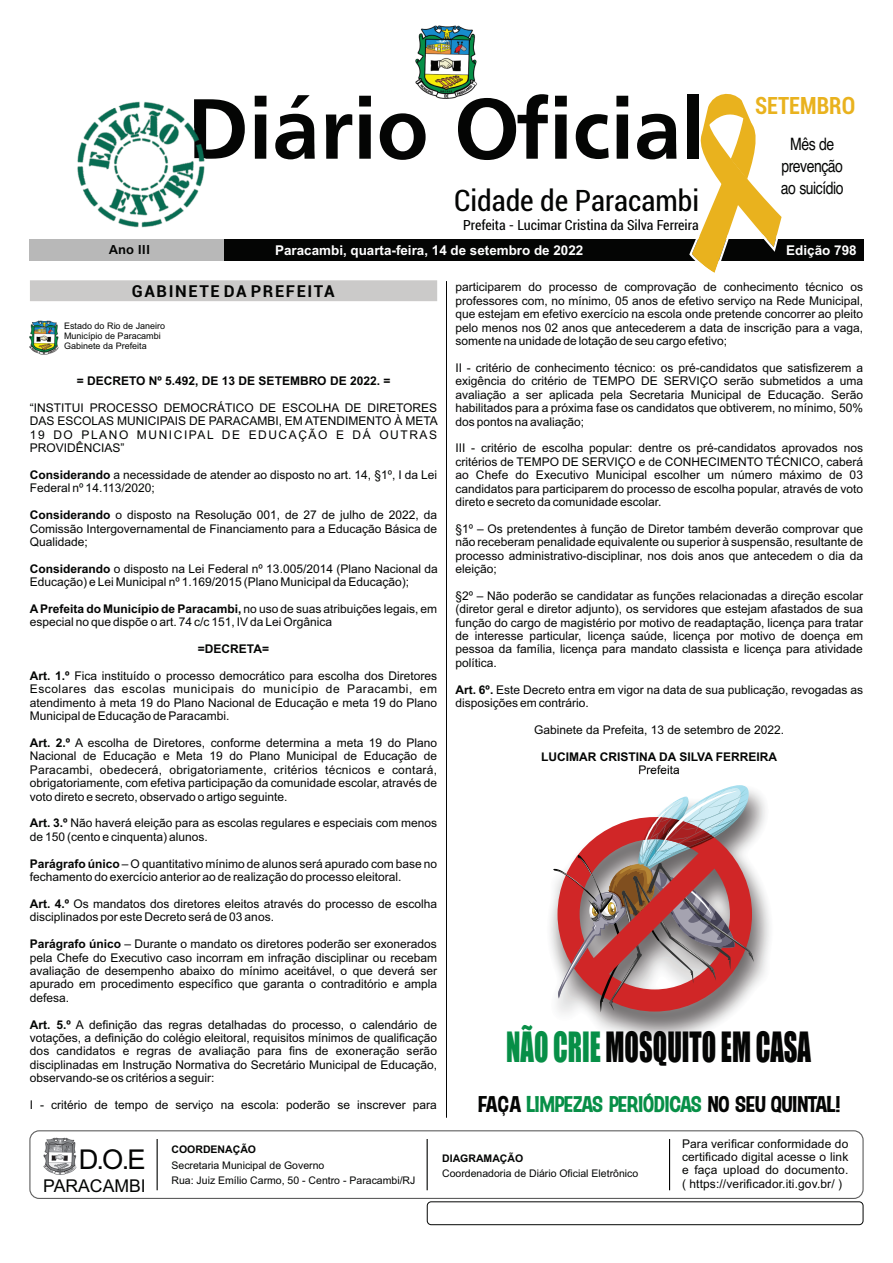
<style>
.page{position:relative;width:893px;height:1263px;background:#fff}
.page>*{position:absolute;margin:0;border:0;box-sizing:border-box;transform-origin:0 0}
.t1{font:700 89.25px "Frutiger";color:#040504}
.t2{font:38.55px "Impact";color:#040504;scale:.69 1}
.t3{font:condensed 29.7px "Roboto";color:#040504}
.t4{font:27.3px "Arial";color:#040504}
.t5{font:700 condensed 23.85px "Roboto";color:#e9b21e;scale:.94 1}
.t6{font:700 19.8px "Surfoid";letter-spacing:-.02em;color:#078f47}
.t7{font:17.7px "Arial";color:#040504}
.t8{font:17.1px/21.9px "Helvetica";letter-spacing:-.035em;color:#040504;text-align:center;scale:.82 1}
.t9{font:700 16.5px "Roboto";letter-spacing:.1em;color:#040504}
.t10{font:condensed 14.1px "Roboto";color:#040504}
.t11{font:700 13.5px "Arial";color:#fff}
.t12{font:700 13.5px "Frutiger";color:#040504}
.t13{font:12px/13.4px "Arial";color:#040504;text-align:justify}
.t14{font:700 12px "Arial";color:#040504}
.t15{font:10.5px/15.5px "Arial";color:#040504}
.t16{font:700 10.5px "Arial";color:#040504}
.t17{font:9px/10.1px "Arial";color:#040504}
.s1{font-weight:700}
.s2{color:#078f47}
.s3{color:#040504}
</style>
<div class="page">
<img style="left:416px;top:25px;width:61px;height:74px">
<div style="left:224px;top:239px;width:639px;height:22px;background:#040504"></div>
<div style="left:30px;top:239px;width:194px;height:22px;background:#b8b8b8"></div>
<hr style="left:446px;top:281px;width:1px;height:837px;background:#040504">
<div style="left:29px;top:1130px;width:835px;height:69px;border:1px solid #5f5f5f;border-radius:9px"></div>
<img style="left:43px;top:1137px;width:33px;height:37px">
<hr style="left:669px;top:1139px;width:1px;height:51px;background:#040504">
<hr style="left:157px;top:1139px;width:1px;height:51px;background:#040504">
<hr style="left:427px;top:1139px;width:1px;height:51px;background:#040504">
<div style="left:427px;top:1202px;width:436px;height:23px;border:1px solid #040504;border-radius:4px"></div>
<div style="left:30px;top:280px;width:407px;height:21px;background:#cbcac9"></div>
<img style="left:30px;top:320px;width:28px;height:35px">
<svg style="left:689px;top:93px;width:93px;height:180px"></svg>
<img style="left:77px;top:101px;width:129px;height:127px">
<img style="left:550px;top:770px;width:220px;height:269px">
<svg style="left:553px;top:785px;width:201px;height:227px"></svg>
<h1 class="t1" style="left:187px;top:94px;width:519px">Diário Oficial</h1>
<h3 class="t3" style="left:454px;top:189px;width:247px">Cidade de Paracambi</h3>
<p class="t10" style="left:463px;top:219px;width:237px">Prefeita - Lucimar Cristina da Silva Ferreira</p>
<h3 class="t5" style="left:755px;top:96px;width:108px">SETEMBRO</h3>
<h3 class="t8" style="left:781px;top:134px;width:78px">Mês de prevenção ao suicídio</h3>
<p class="t12" style="left:109px;top:244px;width:43px">Ano III</p>
<p class="t12" style="left:111px;top:244px;width:35px">Ano I</p>
<p class="t11" style="left:275px;top:245px;width:310px">Paracambi, quarta-feira, 14 de setembro de 2022</p>
<p class="t11" style="left:786px;top:245px;width:72px">Edição 798</p>
<h3 class="t9" style="left:132px;top:284px;width:204px">GABINETE DA PREFEITA</h3>
<p class="t13" style="left:455px;top:282px;width:409px">participarem do processo de comprovação de conhecimento técnico os professores com, no mínimo, 05 anos de efetivo serviço na Rede Municipal, que estejam em efetivo exercício na escola onde pretende concorrer ao pleito pelo menos nos 02 anos que antecederem a data de inscrição para a vaga, somente na unidade de lotação de seu cargo efetivo;</p>
<p class="t13" style="left:455px;top:362px;width:409px">II - critério de conhecimento técnico: os pré-candidatos que satisfizerem a exigência do critério de TEMPO DE SERVIÇO serão submetidos a uma avaliação a ser aplicada pela Secretaria Municipal de Educação. Serão habilitados para a próxima fase os candidatos que obtiverem, no mínimo, 50% dos pontos na avaliação;</p>
<p class="t13" style="left:455px;top:443px;width:409px">III - critério de escolha popular: dentre os pré-candidatos aprovados nos critérios de TEMPO DE SERVIÇO e de CONHECIMENTO TÉCNICO, caberá ao Chefe do Executivo Municipal escolher um número máximo de 03 candidatos para participarem do processo de escolha popular, através de voto direto e secreto da comunidade escolar.</p>
<p class="t13" style="left:455px;top:523px;width:409px">§1º – Os pretendentes à função de Diretor também deverão comprovar que não receberam penalidade equivalente ou superior à suspensão, resultante de processo administrativo-disciplinar, nos dois anos que antecedem o dia da eleição;</p>
<p class="t13" style="left:455px;top:590px;width:409px">§2º – Não poderão se candidatar as funções relacionadas a direção escolar (diretor geral e diretor adjunto), os servidores que estejam afastados de sua função do cargo de magistério por motivo de readaptação, licença para tratar de interesse particular, licença saúde, licença por motivo de doença em pessoa da família, licença para mandato classista e licença para atividade política.</p>
<p class="t13" style="left:455px;top:684px;width:409px"><span class="s1">Art. 6º.</span> Este Decreto entra em vigor na data de sua publicação, revogadas as disposições em contrário.</p>
<p class="t13" style="left:534px;top:724px;width:252px">Gabinete da Prefeita, 13 de setembro de 2022.</p>
<p class="t14" style="left:541px;top:752px;width:238px">LUCIMAR CRISTINA DA SILVA FERREIRA</p>
<p class="t13" style="left:638px;top:764px;width:43px">Prefeita</p>
<p class="t17" style="left:64px;top:321px;width:103px">Estado do Rio de Janeiro<br>Município de Paracambi<br>Gabinete da Prefeita</p>
<p class="t14" style="left:77px;top:376px;width:315px">= DECRETO Nº 5.492, DE 13 DE SETEMBRO DE 2022. =</p>
<p class="t13" style="left:30px;top:402px;width:409px">“INSTITUI PROCESSO DEMOCRÁTICO DE ESCOLHA DE DIRETORES DAS ESCOLAS MUNICIPAIS DE PARACAMBI, EM ATENDIMENTO À META 19 DO PLANO MUNICIPAL DE EDUCAÇÃO E DÁ OUTRAS PROVIDÊNCIAS”</p>
<p class="t13" style="left:30px;top:469px;width:409px"><span class="s1">Considerando</span> a necessidade de atender ao disposto no art. 14, §1º, I da Lei<br>Federal nº 14.113/2020;</p>
<p class="t13" style="left:30px;top:509px;width:409px"><span class="s1">Considerando</span> o disposto na Resolução 001, de 27 de julho de 2022, da Comissão Intergovernamental de Financiamento para a Educação Básica de Qualidade;</p>
<p class="t13" style="left:30px;top:563px;width:409px"><span class="s1">Considerando</span> o disposto na Lei Federal nº 13.005/2014 (Plano Nacional da<br>Educação) e Lei Municipal nº 1.169/2015 (Plano Municipal da Educação);</p>
<p class="t13" style="left:30px;top:603px;width:409px"><span class="s1">APrefeita do Município de Paracambi,</span> no uso de suas atribuições legais, em especial no que dispõe o art. 74 c/c 151, IV da Lei Orgânica</p>
<p class="t14" style="left:198px;top:644px;width:73px">=DECRETA=</p>
<p class="t13" style="left:30px;top:670px;width:409px"><span class="s1">Art. 1.º</span> Fica instituído o processo democrático para escolha dos Diretores Escolares das escolas municipais do município de Paracambi, em atendimento à meta 19 do Plano Nacional de Educação e meta 19 do Plano Municipal de Educação de Paracambi.</p>
<p class="t13" style="left:30px;top:737px;width:409px"><span class="s1">Art. 2.º</span> A escolha de Diretores, conforme determina a meta 19 do Plano Nacional de Educação e Meta 19 do Plano Municipal de Educação de Paracambi, obedecerá, obrigatoriamente, critérios técnicos e contará, obrigatoriamente, com efetiva participação da comunidade escolar, através de voto direto e secreto, observado o artigo seguinte.</p>
<p class="t13" style="left:30px;top:818px;width:409px"><span class="s1">Art. 3.º</span> Não haverá eleição para as escolas regulares e especiais com menos de 150 (cento e cinquenta) alunos.</p>
<p class="t13" style="left:30px;top:858px;width:409px"><span class="s1">Parágrafo único</span> – O quantitativo mínimo de alunos será apurado com base no fechamento do exercício anterior ao de realização do processo eleitoral.</p>
<p class="t13" style="left:30px;top:898px;width:409px"><span class="s1">Art. 4.º</span> Os mandatos dos diretores eleitos através do processo de escolha disciplinados por este Decreto será de 03 anos.</p>
<p class="t13" style="left:30px;top:938px;width:409px"><span class="s1">Parágrafo único</span> – Durante o mandato os diretores poderão ser exonerados pela Chefe do Executivo caso incorram em infração disciplinar ou recebam avaliação de desempenho abaixo do mínimo aceitável, o que deverá ser apurado em procedimento específico que garanta o contraditório e ampla defesa.</p>
<p class="t13" style="left:30px;top:1019px;width:409px"><span class="s1">Art. 5.º</span> A definição das regras detalhadas do processo, o calendário de votações, a definição do colégio eleitoral, requisitos mínimos de qualificação dos candidatos e regras de avaliação para fins de exoneração serão disciplinadas em Instrução Normativa do Secretário Municipal de Educação, observando-se os critérios a seguir:</p>
<p class="t13" style="left:30px;top:1099px;width:409px">I - critério de tempo de serviço na escola: poderão se inscrever para</p>
<h2 class="t2" style="left:506px;top:1032px;width:444px"><span class="s2">NÃO CRIE</span> MOSQUITO EM CASA</h2>
<h3 class="t6" style="left:478px;top:1098px;width:364px"><span class="s3">FAÇA</span> LIMPEZAS PERIÓDICAS <span class="s3">NO SEU QUINTAL!</span></h3>
<h3 class="t4" style="left:79px;top:1149px;width:68px">D.O.E</h3>
<h3 class="t7" style="left:43px;top:1179px;width:104px">PARACAMBI</h3>
<p class="t16" style="left:171px;top:1145px;width:86px">COORDENAÇÃO</p>
<p class="t15" style="left:171px;top:1158px;width:245px">Secretaria Municipal de Governo<br>Rua: Juiz Emílio Carmo, 50 - Centro - Paracambi/RJ</p>
<p class="t16" style="left:442px;top:1154px;width:83px">DIAGRAMAÇÃO</p>
<p class="t15" style="left:442px;top:1166px;width:198px">Coordenadoria de Diário Oficial Eletrônico</p>
<p class="t13" style="left:682px;top:1138px;width:168px">Para verificar conformidade do certificado digital acesse o link e faça upload do documento. ( https://verificador.iti.gov.br/ )</p>
</div>
